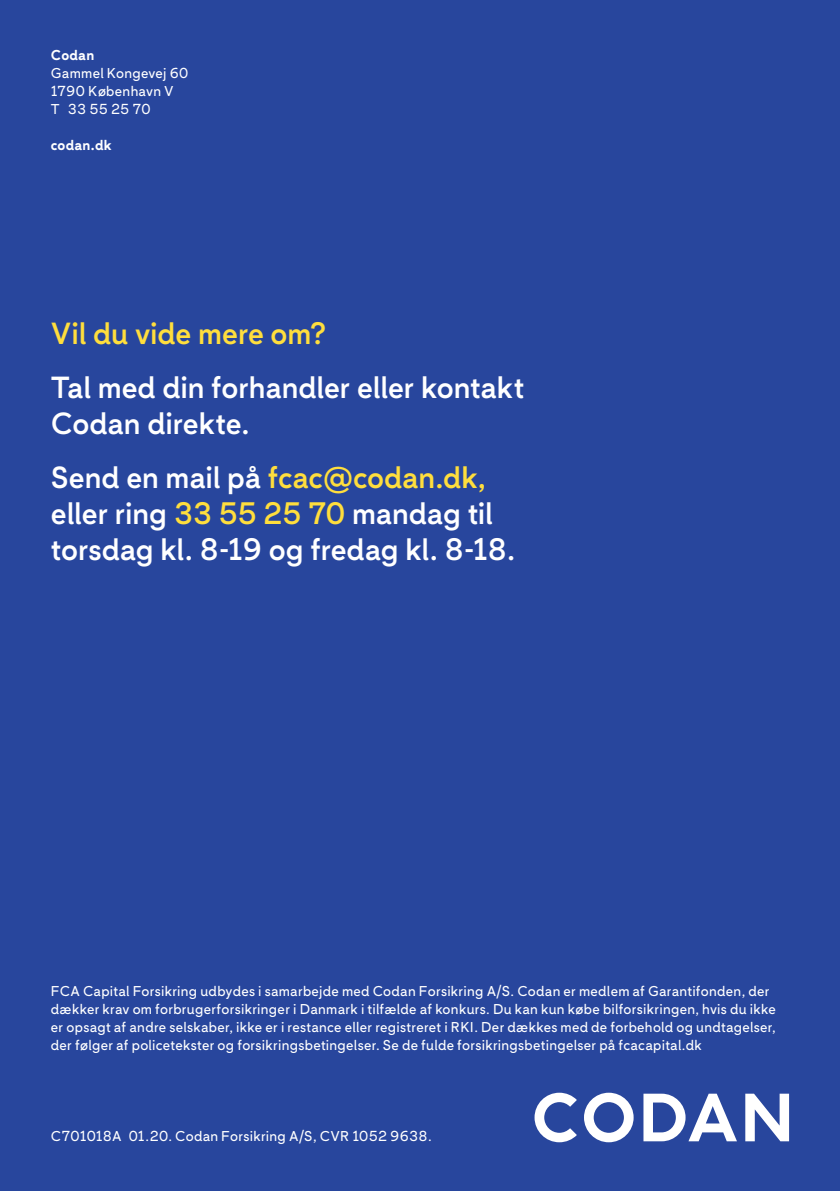
<style>
.page{position:relative;width:840px;height:1191px;background:#fff}
.page>*{position:absolute;margin:0;border:0;box-sizing:border-box;transform-origin:0 0}
.t1{font:500 30px/36px "Codan";letter-spacing:-.005em;color:#fff}
.t2{font:500 30px "Codan";letter-spacing:-.005em;color:#ffde3d}
.t3{font:14px/18px "Codan";letter-spacing:.02em;color:#fff}
.t4{font:700 14px "Codan";letter-spacing:.02em;color:#fff}
.s1{color:#ffde3d}
</style>
<div class="page">
<div style="left:0;top:0;width:839px;height:1191px;background:#28469d"></div>
<svg style="left:534px;top:1092px;width:254px;height:50px"></svg>
<p class="t4" style="left:51px;top:46px;width:45px">Codan</p>
<p class="t3" style="left:51px;top:64px;width:139px">Gammel Kongevej 60</p>
<p class="t3" style="left:51px;top:82px;width:124px">1790 København V</p>
<p class="t3" style="left:51px;top:100px;width:101px">T 33 55 25 70</p>
<p class="t4" style="left:51px;top:136px;width:62px">codan.dk</p>
<p class="t2" style="left:51px;top:316px;width:277px">Vil du vide mere om?</p>
<p class="t1" style="left:51px;top:369px;width:474px">Tal med din forhandler eller kontakt<br>Codan direkte.</p>
<p class="t1" style="left:51px;top:459px;width:465px">Send en mail på <span class="s1">fcac@codan.dk, </span>eller ring <span class="s1">33 55 25 70</span> mandag til torsdag kl. 8-19 og fredag kl. 8-18.</p>
<p class="t3" style="left:51px;top:981px;width:726px">FCA Capital Forsikring udbydes i samarbejde med Codan Forsikring A/S. Codan er medlem af Garantifonden, der dækker krav om forbrugerforsikringer i Danmark i tilfælde af konkurs. Du kan kun købe bilforsikringen, hvis du ikke er opsagt af andre selskaber, ikke er i restance eller registreret i RKI. Der dækkes med de forbehold og undtagelser, der følger af policetekster og forsikringsbetingelser. Se de fulde forsikringsbetingelser på fcacapital.dk</p>
<p class="t3" style="left:51px;top:1127px;width:382px">C701018A 01.20. Codan Forsikring A/S, CVR 1052 9638.</p>
</div>
